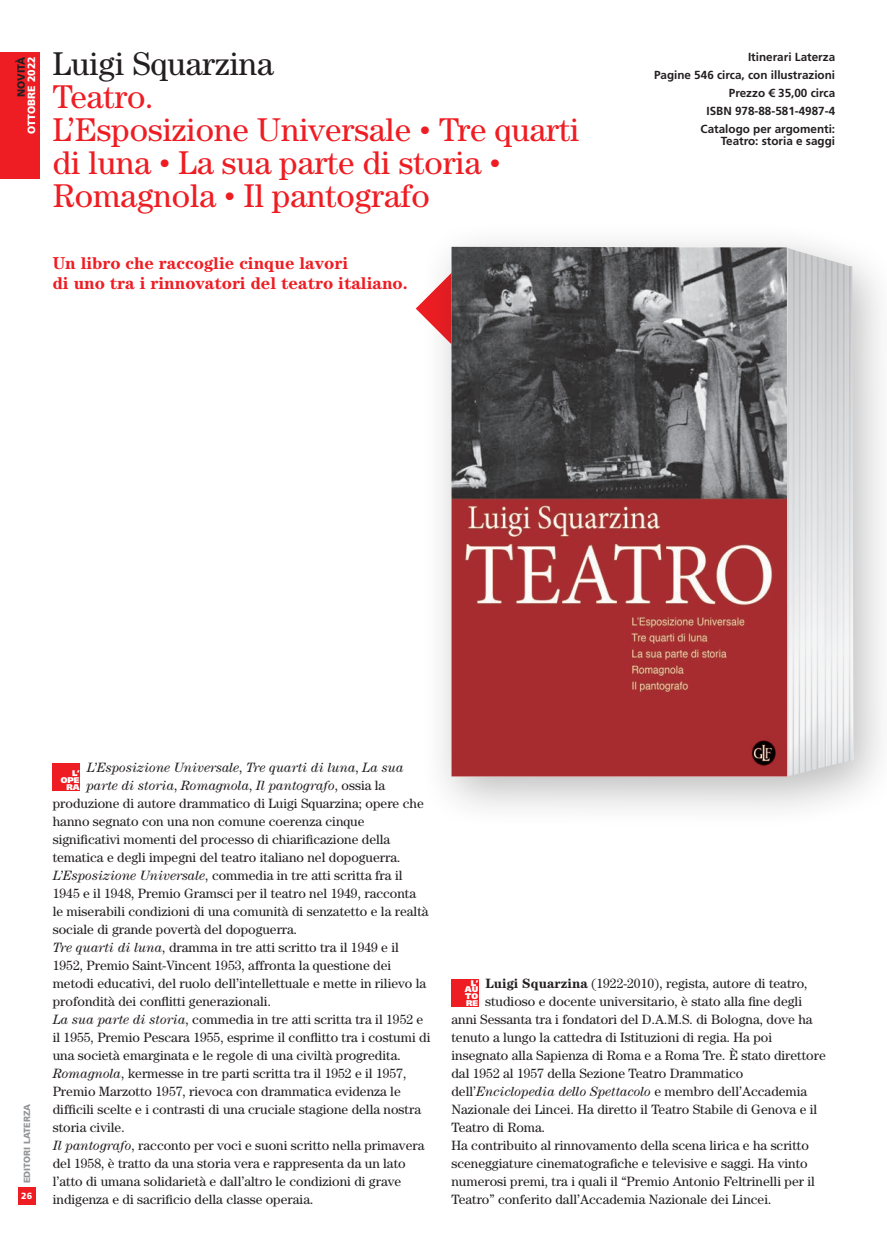
<style>
.page{position:relative;width:887px;height:1257px;background:#fff}
.page>*{position:absolute;margin:0;border:0;box-sizing:border-box;transform-origin:0 0}
._2A_titolo{font:33px/33px "Century Std";color:#ee1d23}
._1A_B_autore{font:33px "Century Std";color:#231f20}
._4A_slogan{font:700 17.25px/20.2px "Century Std";color:#ee1d23}
._5A_B_C_testo{font:13.5px/18px "Century Std";color:#231f20}
._5A_B_C_testo-2{font:italic 13.5px "Century Std";color:#231f20}
._3A_B_info{font:700 11.7px/11.7px "Frutiger LT Std";color:#231f20;text-align:right}
.t1{font:900 10.5px "Frutiger LT Std";color:#fff}
.t2{font:900 10.5px "Frutiger LT Std";color:#231f20}
.t3{font:900 9px "Frutiger LT Std";color:#939598}
.t4{font:900 9px "Frutiger LT Std";color:#fff}
.t5{font:900 8.25px/6.8px "Frutiger LT Std";color:#fff;text-align:right}
.s1{font-size:22.5px}
.s2{font-style:normal}
.s3{font-style:italic}
.s4{font-weight:700}
</style>
<div class="page">
<div style="left:53px;top:763px;width:27px;height:27px;background:#ee1d23"></div>
<div style="left:451px;top:979px;width:28px;height:27px;background:#ee1d23"></div>
<div style="left:0;top:52px;width:40px;height:126px;background:#ee1d23"></div>
<div style="left:18px;top:1187px;width:17px;height:17px;background:#ee1d23"></div>
<div style="left:420px;top:221px;width:467px;height:610px;background:#231f20;opacity:.3"></div>
<img style="left:787px;top:247px;width:66px;height:529px">
<img style="left:451px;top:247px;width:336px;height:529px">
<p class="t2" style="left:15px;top:97px;width:42px;rotate:-90deg">NOVITÀ</p>
<p class="t1" style="left:25px;top:134px;width:79px;rotate:-90deg">OTTOBRE 2022</p>
<p class="_1A_B_autore" style="left:53px;top:44px;width:223px">Luigi Squarzina</p>
<p class="_2A_titolo" style="left:53px;top:80px;width:103px">Teatro.</p>
<p class="_2A_titolo" style="left:53px;top:113px;width:528px">L’Esposizione Universale <span class="s1">•</span> Tre quarti</p>
<p class="_2A_titolo" style="left:53px;top:146px;width:449px">di luna <span class="s1">•</span> La sua parte di storia <span class="s1">•<br></span>Romagnola <span class="s1">•</span> Il pantografo</p>
<p class="_4A_slogan" style="left:53px;top:253px;width:356px">Un libro che raccoglie cinque lavori<br>di uno tra i rinnovatori del teatro italiano.</p>
<p class="_3A_B_info" style="left:748px;top:51px;width:89px">Itinerari Laterza</p>
<p class="_3A_B_info" style="left:654px;top:69px;width:183px">Pagine 546 circa, con illustrazioni</p>
<p class="_3A_B_info" style="left:729px;top:87px;width:108px">Prezzo € 35,00 circa</p>
<p class="_3A_B_info" style="left:706px;top:105px;width:130px">ISBN 978-88-581-4987-4</p>
<p class="_3A_B_info" style="left:701px;top:123px;width:136px">Catalogo per argomenti:<br>Teatro: storia e saggi</p>
<p class="t3" style="left:22px;top:1183px;width:81px;rotate:-90deg">EDITORI LATERZA</p>
<p class="t4" style="left:21px;top:1191px;width:13px">26</p>
<p class="_5A_B_C_testo-2" style="left:87px;top:760px;width:318px">L’Esposizione Universale<span class="s2">,</span> Tre quarti di luna<span class="s2">,</span> La sua</p>
<p class="_5A_B_C_testo-2" style="left:86px;top:778px;width:300px">parte di storia<span class="s2">,</span> Romagnola<span class="s2">,</span> Il pantografo<span class="s2">, ossia la</span></p>
<p class="_5A_B_C_testo" style="left:53px;top:794px;width:372px">produzione di autore drammatico di Luigi Squarzina; opere che</p>
<p class="_5A_B_C_testo" style="left:53px;top:812px;width:313px">hanno segnato con una non comune coerenza cinque</p>
<p class="_5A_B_C_testo" style="left:53px;top:830px;width:339px">significativi momenti del processo di chiarificazione della</p>
<p class="_5A_B_C_testo" style="left:53px;top:848px;width:349px">tematica e degli impegni del teatro italiano nel dopoguerra.</p>
<p class="_5A_B_C_testo" style="left:53px;top:866px;width:377px"><span class="s3">L’Esposizione Universale</span>, commedia in tre atti scritta fra il 1945 e il 1948, Premio Gramsci per il teatro nel 1949, racconta le miserabili condizioni di una comunità di senzatetto e la realtà sociale di grande povertà del dopoguerra.</p>
<p class="_5A_B_C_testo" style="left:53px;top:938px;width:375px"><span class="s3">Tre quarti di luna</span>, dramma in tre atti scritto tra il 1949 e il 1952, Premio Saint-Vincent 1953, affronta la questione dei metodi educativi, del ruolo dell’intellettuale e mette in rilievo la profondità dei conflitti generazionali.</p>
<p class="_5A_B_C_testo" style="left:53px;top:1010px;width:379px"><span class="s3">La sua parte di storia</span>, commedia in tre atti scritta tra il 1952 e il 1955, Premio Pescara 1955, esprime il conflitto tra i costumi di una società emarginata e le regole di una civiltà progredita.</p>
<p class="_5A_B_C_testo" style="left:53px;top:1064px;width:370px"><span class="s3">Romagnola</span>, kermesse in tre parti scritta tra il 1952 e il 1957, Premio Marzotto 1957, rievoca con drammatica evidenza le difficili scelte e i contrasti di una cruciale stagione della nostra storia civile.</p>
<p class="_5A_B_C_testo" style="left:53px;top:1136px;width:373px"><span class="s3">Il pantografo</span>, racconto per voci e suoni scritto nella primavera del 1958, è tratto da una storia vera e rappresenta da un lato l’atto di umana solidarietà e dall’altro le condizioni di grave indigenza e di sacrificio della classe operaia.</p>
<p class="t5" style="left:61px;top:770px;width:20px">L’<br>OPE<br>RA</p>
<p class="_5A_B_C_testo" style="left:485px;top:974px;width:324px"><span class="s4">Luigi Squarzina</span> (1922-2010), regista, autore di teatro,</p>
<p class="_5A_B_C_testo" style="left:485px;top:992px;width:318px">studioso e docente universitario, è stato alla fine degli</p>
<p class="_5A_B_C_testo" style="left:451px;top:1010px;width:363px">anni Sessanta tra i fondatori del D.A.M.S. di Bologna, dove ha</p>
<p class="_5A_B_C_testo" style="left:451px;top:1028px;width:322px">tenuto a lungo la cattedra di Istituzioni di regia. Ha poi</p>
<p class="_5A_B_C_testo" style="left:451px;top:1046px;width:376px">insegnato alla Sapienza di Roma e a Roma Tre. È stato direttore</p>
<p class="_5A_B_C_testo" style="left:451px;top:1064px;width:293px">dal 1952 al 1957 della Sezione Teatro Drammatico</p>
<p class="_5A_B_C_testo-2" style="left:451px;top:1084px;width:357px"><span class="s2">dell’</span>Enciclopedia dello Spettacolo <span class="s2">e membro dell’Accademia</span></p>
<p class="_5A_B_C_testo" style="left:451px;top:1100px;width:367px">Nazionale dei Lincei. Ha diretto il Teatro Stabile di Genova e il</p>
<p class="_5A_B_C_testo" style="left:451px;top:1118px;width:95px">Teatro di Roma.</p>
<p class="_5A_B_C_testo" style="left:451px;top:1136px;width:365px">Ha contribuito al rinnovamento della scena lirica e ha scritto sceneggiature cinematografiche e televisive e saggi. Ha vinto numerosi premi, tra i quali il “Premio Antonio Feltrinelli per il Teatro” conferito dall’Accademia Nazionale dei Lincei.</p>
<p class="t5" style="left:465px;top:979px;width:15px;text-align:justify;text-indent:6px">L’ AU TO RE</p>
</div>
